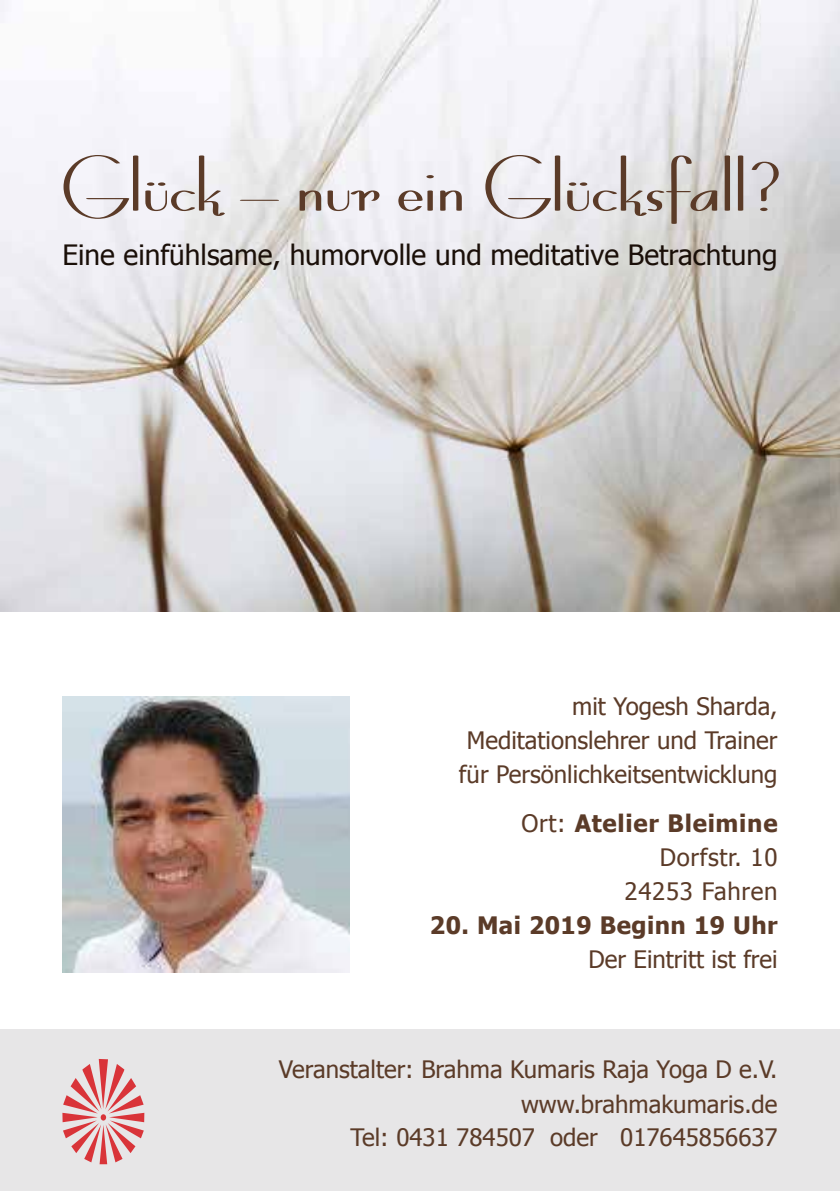
<style>
.page{position:relative;width:840px;height:1191px;background:#fff}
.page>*{position:absolute;margin:0;border:0;box-sizing:border-box;transform-origin:0 0}
.t1{font:70px "Bernardo Moda Contrast";letter-spacing:.015em;color:#5b3b28}
.t2{font:28px "Tahoma";color:#1a0f08}
.t3{font:24px/34px "Tahoma";color:#5b3b28;text-align:right}
.t4{font:24px/34px "Tahoma";letter-spacing:.03em;color:#5b3b28;text-align:right}
.t5{font:700 24px "Tahoma";letter-spacing:.02em;color:#5b3b28}
.s1{font-weight:700}
</style>
<div class="page">
<div style="left:0;top:1029px;width:839px;height:162px;background:#e7e6e7"></div>
<img style="left:0;top:0;width:839px;height:611px">
<img style="left:62px;top:696px;width:287px;height:276px">
<svg style="left:62px;top:1059px;width:82px;height:105px"></svg>
<h1 class="t1" style="left:62px;top:141px;width:725px">Glück – nur ein Glücksfall?</h1>
<p class="t2" style="left:62px;top:236px;width:716px">Eine einfühlsame, humorvolle und meditative Betrachtung</p>
<p class="t3" style="left:458px;top:687px;width:320px">mit Yogesh Sharda,<br>Meditationslehrer und Trainer für Persönlichkeitsentwicklung</p>
<p class="t4" style="left:521px;top:805px;width:257px">Ort: <span class="s1">Atelier Bleimine<br></span>Dorfstr. 10<br>24253 Fahren</p>
<p class="t5" style="left:429px;top:908px;width:349px">20. Mai 2019 Beginn 19 Uhr</p>
<p class="t3" style="left:588px;top:941px;width:190px">Der Eintritt ist frei</p>
<p class="t3" style="left:279px;top:1051px;width:500px">Veranstalter: Brahma Kumaris Raja Yoga D e.V. www.brahmakumaris.de<br>Tel: 0431 784507 oder 017645856637</p>
</div>
